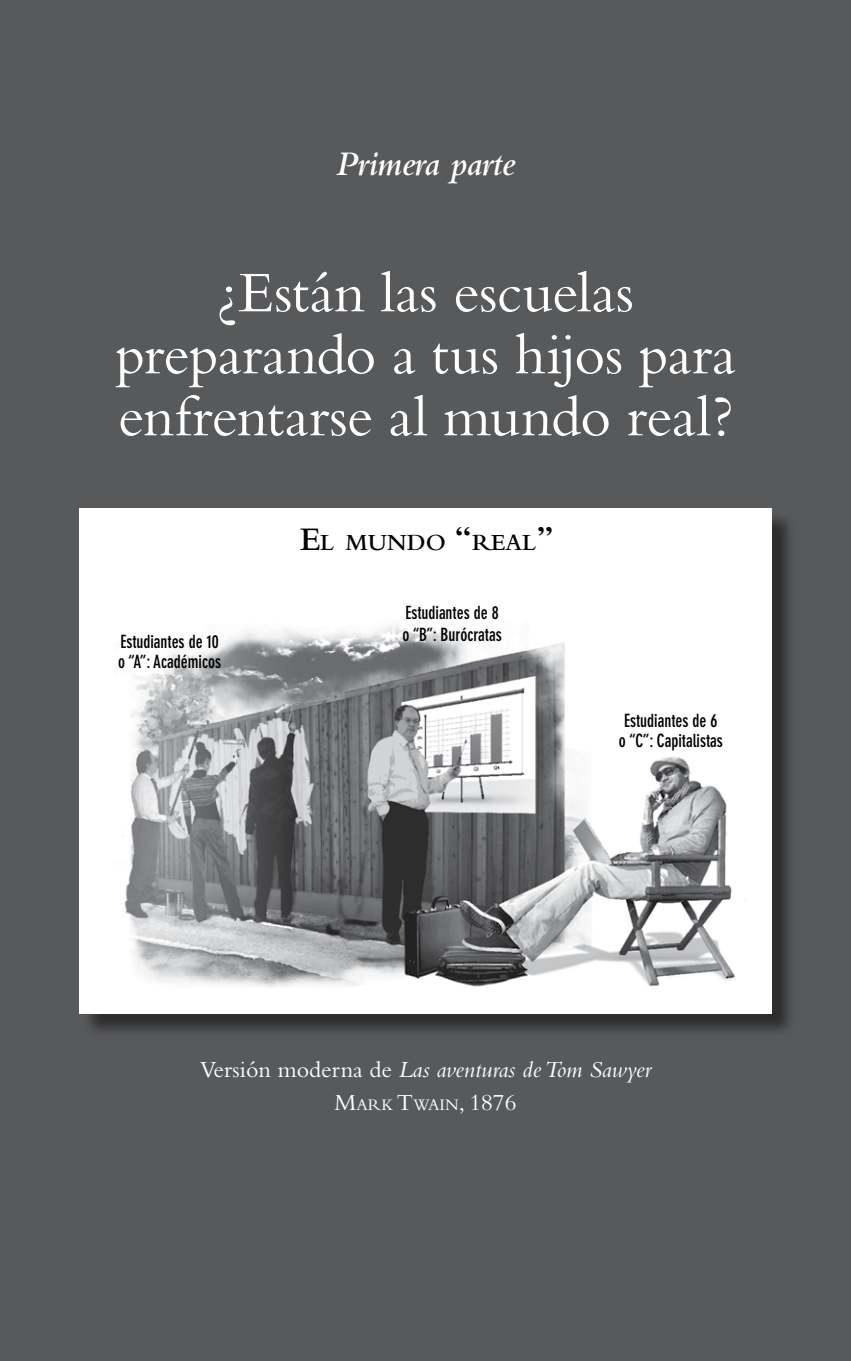
<style>
.page{position:relative;width:851px;height:1361px;background:#fff}
.page>*{position:absolute;margin:0;border:0;box-sizing:border-box;transform-origin:0 0}
.t1{font:60px/62px "Bembo";letter-spacing:-.005em;color:#fff;text-align:center}
.t2{font:italic 600 36px "Bembo";letter-spacing:-.02em;color:#fff}
.t3{font:italic 24px "Bembo";color:#fff}
.t4{font:600 24px "Bembo";color:#000}
.t5{font:700 condensed 18px/20px "DIN Neuzeit Grotesk";color:#000;scale:.95 1}
.t6{font:16.8px "Bembo";color:#fff}
.s1{font-size:34.4px}
.s2{font-style:normal}
.s3{font-size:24px}
</style>
<div class="page">
<div style="left:0;top:0;width:850px;height:1361px;background:#58595b"></div>
<div style="left:82px;top:510px;width:714px;height:528px;background:#000;opacity:.5"></div>
<div style="left:79px;top:507px;width:692px;height:506px;background:#fff"></div>
<img style="left:124px;top:624px;width:621px;height:363px">
<h2 class="t2" style="left:336px;top:144px;width:180px">Primera parte</h2>
<h1 class="t1" style="left:115px;top:260px;width:621px">¿Están las escuelas preparando a tus hijos para enfrentarse al mundo real?</h1>
<p class="t5" style="left:118px;top:632px;width:110px">Estudiantes de 10 o “A”: Académicos</p>
<h3 class="t4" style="left:300px;top:529px;width:255px"><span class="s1">E</span>L MUNDO <span class="s1">“</span>REAL<span class="s1">”</span></h3>
<p class="t5" style="left:402px;top:601px;width:106px;line-height:22px">Estudiantes de 8 o “B”: Burócratas</p>
<p class="t5" style="left:618px;top:711px;width:111px">Estudiantes de 6 o “C”: Capitalistas</p>
<h3 class="t3" style="left:200px;top:1055px;width:452px"><span class="s2">Versión moderna de</span> Las aventuras de Tom Sawyer</h3>
<p class="t6" style="left:334px;top:1095px;width:183px"><span class="s3">M</span>ARK <span class="s3">T</span>WAIN<span class="s3">, 1876</span></p>
</div>
